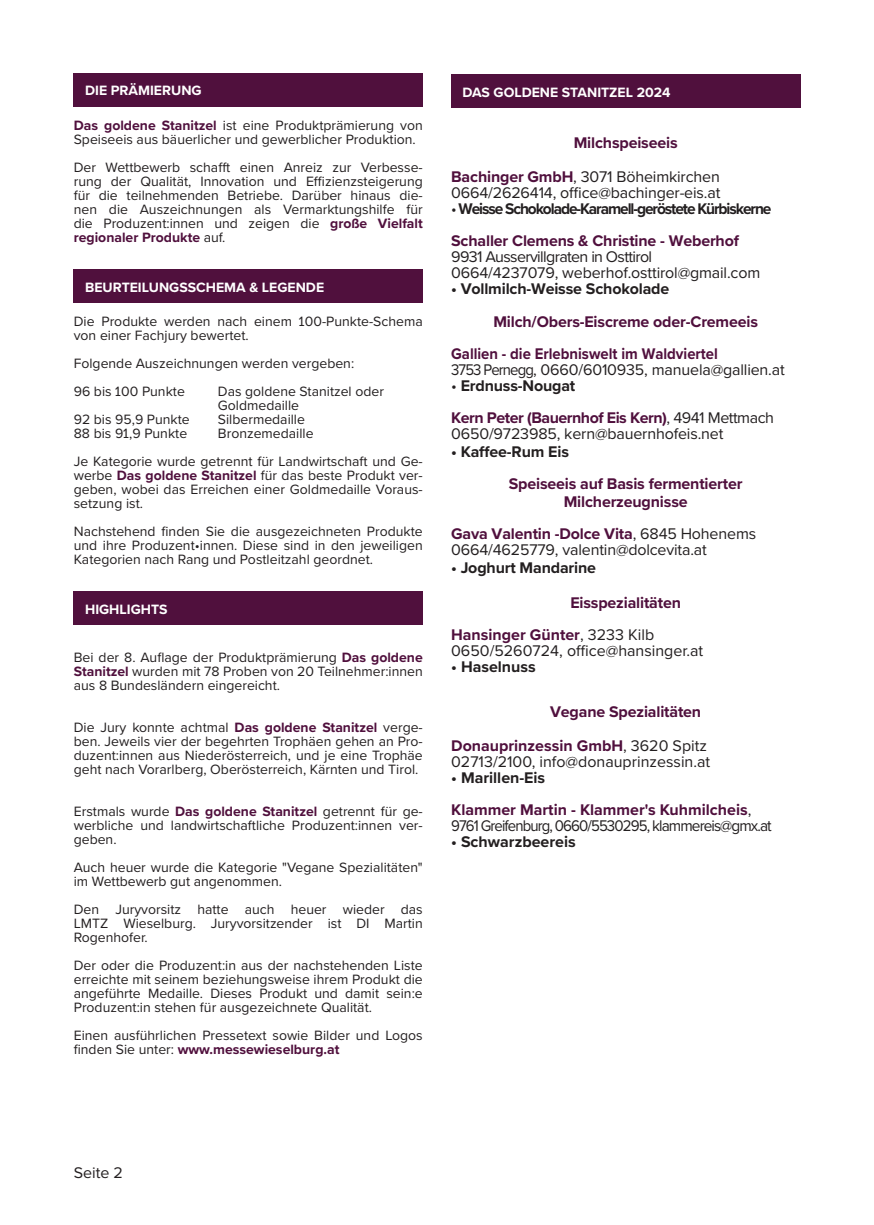
<style>
.page{position:relative;width:874px;height:1225px;background:#fff}
.page>*{position:absolute;margin:0;border:0;box-sizing:border-box;transform-origin:0 0}
.Überschrift{font:700 16px "Proxima Nova";letter-spacing:-.01em;color:#50103d}
.t1{font:16px "Proxima Nova";letter-spacing:-.01em;color:#231f20}
.t2{font:700 16px "Proxima Nova";letter-spacing:-.01em;color:#231f20}
.t3{font:16px/16px "Proxima Nova";letter-spacing:-.06em;color:#231f20}
.t4{font:700 16px "Proxima Nova";letter-spacing:-.07em;color:#231f20}
.t5{font:16px "Proxima Nova";letter-spacing:-.01em;color:#231f20;scale:.93 1}
.Überschrift-2{font:700 16px "Proxima Nova";letter-spacing:-.03em;color:#50103d}
.Überschrift-3{font:700 16px "Proxima Nova";letter-spacing:-.01em;color:#50103d;scale:.93 1}
.t6{font:16px "Proxima Nova";letter-spacing:-.04em;color:#231f20}
.t7{font:14px/14px "Proxima Nova";color:#231f20;text-align:justify}
.t8{font:700 14px "Proxima Nova";color:#fff}
.s1{font-weight:700;color:#50103d}
.s2{font-weight:400}
.s3{font-weight:400;color:#231f20}
</style>
<div class="page">
<div style="left:74px;top:73px;width:348px;height:34px;background:#50103d"></div>
<div style="left:74px;top:269px;width:348px;height:34px;background:#50103d"></div>
<div style="left:74px;top:591px;width:348px;height:34px;background:#50103d"></div>
<div style="left:451px;top:74px;width:348px;height:34px;background:#50103d"></div>
<p class="t8" style="left:85px;top:80px;width:118px">DIE PRÄMIERUNG</p>
<p class="t7" style="left:74px;top:117px;width:350px"><span class="s1">Das goldene Stanitzel</span> ist eine Produktprämierung von<br>Speiseeis aus bäuerlicher und gewerblicher Produktion.</p>
<p class="t7" style="left:74px;top:159px;width:350px">Der Wettbewerb schafft einen Anreiz zur Verbesse&shy;rung der Qualität, Innovation und Effizienzsteigerung für die teilnehmenden Betriebe. Darüber hinaus die&shy;nen die Auszeichnungen als Vermarktungshilfe für die Produzent:innen und zeigen die <span class="s1">große Vielfalt regionaler Produkte</span> auf.</p>
<p class="t8" style="left:85px;top:276px;width:240px">BEURTEILUNGSSCHEMA &amp; LEGENDE</p>
<p class="t7" style="left:74px;top:313px;width:350px">Die Produkte werden nach einem 100-Punkte-Schema von einer Fachjury bewertet.</p>
<p class="t7" style="left:74px;top:355px;width:282px">Folgende Auszeichnungen werden vergeben:</p>
<p class="t7" style="left:74px;top:383px;width:113px">96 bis 100 Punkte</p>
<p class="t7" style="left:218px;top:383px;width:167px">Das goldene Stanitzel oder</p>
<p class="t7" style="left:218px;top:397px;width:83px">Goldmedaille</p>
<p class="t7" style="left:74px;top:411px;width:117px">92 bis 95,9 Punkte</p>
<p class="t7" style="left:218px;top:411px;width:89px">Silbermedaille</p>
<p class="t7" style="left:74px;top:425px;width:115px">88 bis 91,9 Punkte</p>
<p class="t7" style="left:218px;top:425px;width:97px">Bronzemedaille</p>
<p class="t7" style="left:74px;top:453px;width:350px">Je Kategorie wurde getrennt für Landwirtschaft und Ge&shy;werbe <span class="s1">Das goldene Stanitzel</span> für das beste Produkt ver&shy;geben, wobei das Erreichen einer Goldmedaille Voraus&shy;setzung ist.</p>
<p class="t7" style="left:74px;top:523px;width:350px">Nachstehend finden Sie die ausgezeichneten Produkte und ihre Produzent•innen. Diese sind in den jeweiligen Kategorien nach Rang und Postleitzahl geordnet.</p>
<p class="t8" style="left:85px;top:598px;width:84px">HIGHLIGHTS</p>
<p class="t7" style="left:74px;top:649px;width:350px">Bei der 8. Auflage der Produktprämierung <span class="s1">Das goldene Stanitzel</span> wurden mit 78 Proben von 20 Teilnehmer:innen aus 8 Bundesländern eingereicht.</p>
<p class="t7" style="left:74px;top:719px;width:350px">Die Jury konnte achtmal <span class="s1">Das goldene Stanitzel</span> verge&shy;ben. Jeweils vier der begehrten Trophäen gehen an Pro&shy;duzent:innen aus Niederösterreich, und je eine Trophäe geht nach Vorarlberg, Oberösterreich, Kärnten und Tirol.</p>
<p class="t7" style="left:74px;top:803px;width:350px">Erstmals wurde <span class="s1">Das goldene Stanitzel</span> getrennt für ge&shy;werbliche und landwirtschaftliche Produzent:innen ver&shy;geben.</p>
<p class="t7" style="left:74px;top:859px;width:350px">Auch heuer wurde die Kategorie "Vegane Spezialitäten" im Wettbewerb gut angenommen.</p>
<p class="t7" style="left:74px;top:901px;width:350px">Den Juryvorsitz hatte auch heuer wieder das LMTZ Wieselburg. Juryvorsitzender ist DI Martin Rogenhofer.</p>
<p class="t7" style="left:74px;top:957px;width:350px">Der oder die Produzent:in aus der nachstehenden Liste erreichte mit seinem beziehungsweise ihrem Produkt die angeführte Medaille. Dieses Produkt und damit sein:e Produzent:in stehen für ausgezeichnete Qualität.</p>
<p class="t7" style="left:74px;top:1027px;width:350px">Einen ausführlichen Pressetext sowie Bilder und Logos finden Sie unter: <span class="s1">www.messewieselburg.at</span></p>
<p class="t8" style="left:462px;top:82px;width:209px">DAS GOLDENE STANITZEL 2024</p>
<p class="Überschrift" style="left:573px;top:130px;width:105px">Milchspeiseeis</p>
<p class="t1" style="left:451px;top:164px;width:270px"><span class="s1">Bachinger GmbH</span>, 3071 Böheimkirchen</p>
<p class="t1" style="left:451px;top:180px;width:270px">0664/2626414, office@bachinger-eis.at</p>
<p class="t4" style="left:451px;top:196px;width:322px"><span class="s2">•</span> Weisse Schokolade-Karamell-geröstete Kürbiskerne</p>
<p class="Überschrift" style="left:451px;top:228px;width:289px">Schaller Clemens &amp; Christine - Weberhof</p>
<p class="t6" style="left:451px;top:244px;width:202px">9931 Ausservillgraten in Osttirol</p>
<p class="t1" style="left:451px;top:260px;width:310px">0664/4237079, weberhof.osttirol@gmail.com</p>
<p class="t2" style="left:451px;top:276px;width:219px">• Vollmilch-Weisse Schokolade</p>
<p class="Überschrift" style="left:493px;top:310px;width:266px">Milch/Obers-Eiscreme oder-Cremeeis</p>
<p class="Überschrift-3" style="left:451px;top:342px;width:288px">Gallien - die Erlebniswelt im Waldviertel</p>
<p class="t5" style="left:451px;top:358px;width:360px">3753 Pernegg, 0660/6010935, manuela@gallien.at</p>
<p class="t2" style="left:451px;top:374px;width:126px"><span class="s2">•</span> Erdnuss-Nougat</p>
<p class="Überschrift-2" style="left:451px;top:406px;width:324px">Kern Peter (Bauernhof Eis Kern)<span class="s3">, 4941 Mettmach</span></p>
<p class="t1" style="left:451px;top:422px;width:273px">0650/9723985, kern@bauernhofeis.net</p>
<p class="t2" style="left:451px;top:440px;width:119px">• Kaffee-Rum Eis</p>
<p class="Überschrift" style="left:508px;top:472px;width:235px">Speiseeis auf Basis fermentierter</p>
<p class="Überschrift" style="left:563px;top:490px;width:125px">Milcherzeugnisse</p>
<p class="Überschrift" style="left:451px;top:522px;width:306px">Gava Valentin -Dolce Vita<span class="s3">, 6845 Hohenems</span></p>
<p class="t1" style="left:451px;top:538px;width:257px">0664/4625779, valentin@dolcevita.at</p>
<p class="t2" style="left:451px;top:556px;width:146px">• Joghurt Mandarine</p>
<p class="Überschrift" style="left:570px;top:590px;width:112px">Eisspezialitäten</p>
<p class="Überschrift" style="left:451px;top:622px;width:204px">Hansinger Günter<span class="s3">, 3233 Kilb</span></p>
<p class="t1" style="left:451px;top:638px;width:253px">0650/5260724, office@hansinger.at</p>
<p class="t2" style="left:451px;top:654px;width:86px">• Haselnuss</p>
<p class="Überschrift" style="left:550px;top:699px;width:152px">Vegane Spezialitäten</p>
<p class="Überschrift" style="left:451px;top:733px;width:257px">Donauprinzessin GmbH<span class="s3">, 3620 Spitz</span></p>
<p class="t1" style="left:451px;top:749px;width:260px">02713/2100, info@donauprinzessin.at</p>
<p class="t2" style="left:451px;top:765px;width:96px">• Marillen-Eis</p>
<p class="t3" style="left:451px;top:800px;width:322px"><span class="s1">Klammer Martin - Klammer's Kuhmilcheis</span>,<br>9761 Greifenburg, 0660/5530295, klammereis@gmx.at</p>
<p class="t2" style="left:451px;top:829px;width:126px">• Schwarzbeereis</p>
<p class="t1" style="left:74px;top:1160px;width:51px">Seite 2</p>
</div>
